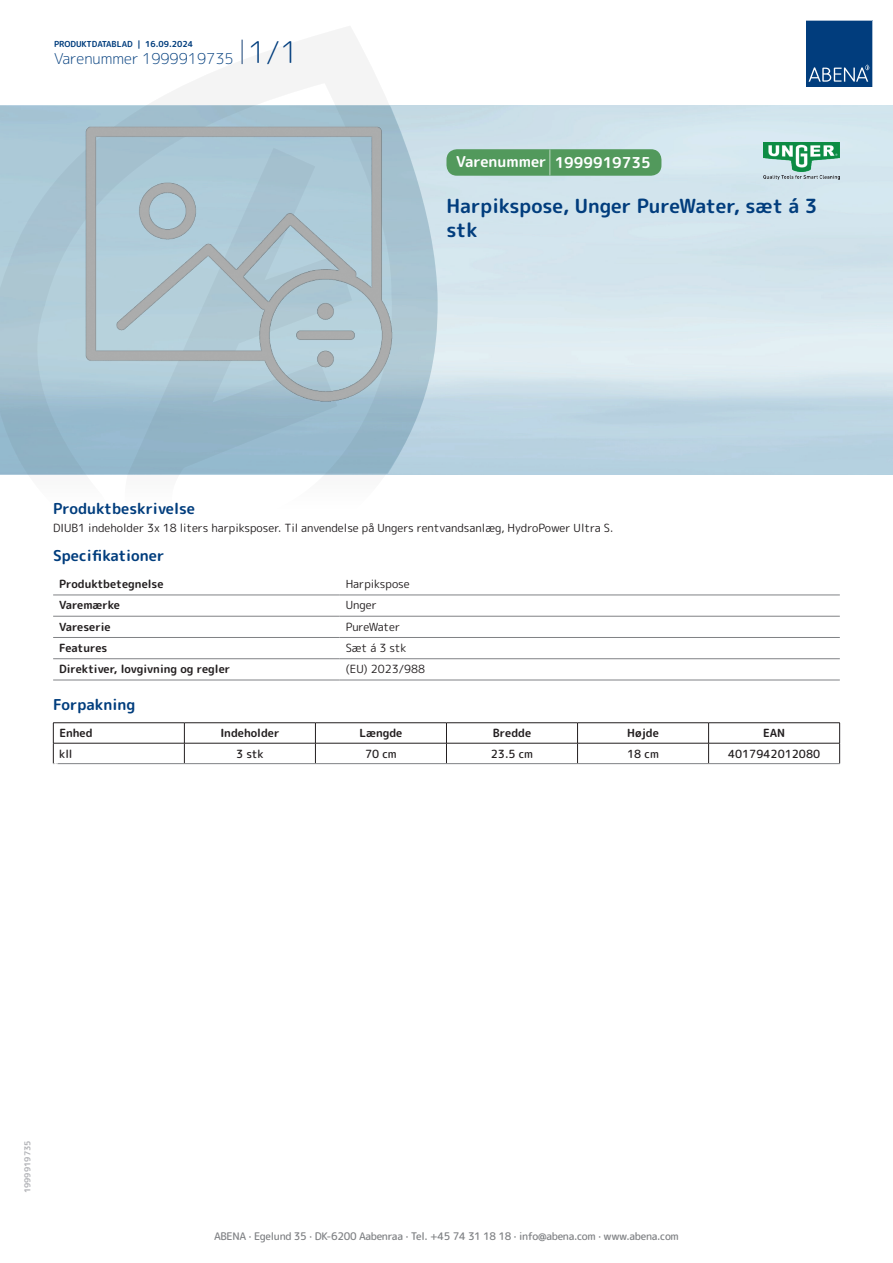
<style>
.page{position:relative;width:893px;height:1263px;background:#fff}
.page>*{position:absolute;margin:0;border:0;box-sizing:border-box;transform-origin:0 0}
.t1{font:700 19.5px/24px "Rounded Mplus 1 c";color:#013d7d}
.t2{font:700 15px "Rounded Mplus 1 c";color:#013d7d}
.t3{font:300 15px "Rounded Mplus 1 c";color:#013d7d}
.t4{font:700 15px "Rounded Mplus 1 c";color:#fff}
.t5{font:11.25px "Rounded Mplus 1 c";color:#231f20}
.t6{font:700 11.25px "Rounded Mplus 1 c";color:#231f20}
.t7{font:500 11.25px "Rounded Mplus 1 c";color:#231f20}
.t8{font:500 10.5px "Rounded Mplus 1 c";letter-spacing:-.03em;color:#808285}
.t9{font:700 10.5px "Rounded Mplus 1 c";color:#fff}
.t10{font:700 8.25px "Rounded Mplus 1 c";color:#013d7d}
.t11{font:700 8.25px "Rounded Mplus 1 c";color:#b2b3b7}
.s1{font-size:30px}
.s2{font-size:25.5px}
</style>
<div class="page">
<svg style="left:0;top:26px;width:439px;height:569px"></svg>
<svg style="left:0;top:106px;width:438px;height:368px;background:#a3c1d1"></svg>
<svg style="left:242px;top:40px;width:1px;height:24px"></svg>
<svg style="left:806px;top:20px;width:67px;height:67px;background:#144b86"></svg>
<img style="left:86px;top:127px;width:306px;height:275px">
<hr style="left:53px;top:595px;width:287px;height:1px;background:#808285">
<hr style="left:340px;top:595px;width:500px;height:1px;background:#808285">
<hr style="left:53px;top:616px;width:287px;height:1px;background:#808285">
<hr style="left:340px;top:616px;width:500px;height:1px;background:#808285">
<hr style="left:53px;top:637px;width:287px;height:1px;background:#808285">
<hr style="left:340px;top:637px;width:500px;height:1px;background:#808285">
<hr style="left:53px;top:658px;width:287px;height:1px;background:#808285">
<hr style="left:340px;top:658px;width:500px;height:1px;background:#808285">
<hr style="left:53px;top:680px;width:287px;height:1px;background:#808285">
<hr style="left:340px;top:680px;width:500px;height:1px;background:#808285">
<hr style="left:53px;top:722px;width:131px;height:1px;background:#231f20">
<hr style="left:184px;top:722px;width:131px;height:1px;background:#231f20">
<hr style="left:315px;top:722px;width:131px;height:1px;background:#231f20">
<hr style="left:446px;top:722px;width:131px;height:1px;background:#231f20">
<hr style="left:577px;top:722px;width:132px;height:1px;background:#231f20">
<hr style="left:709px;top:722px;width:131px;height:1px;background:#231f20">
<hr style="left:53px;top:743px;width:131px;height:1px;background:#231f20">
<svg style="left:53px;top:723px;width:1px;height:40px"></svg>
<hr style="left:184px;top:743px;width:131px;height:1px;background:#231f20">
<svg style="left:184px;top:723px;width:1px;height:40px"></svg>
<hr style="left:315px;top:743px;width:131px;height:1px;background:#231f20">
<svg style="left:315px;top:723px;width:1px;height:40px"></svg>
<hr style="left:446px;top:743px;width:131px;height:1px;background:#231f20">
<svg style="left:446px;top:723px;width:1px;height:40px"></svg>
<hr style="left:577px;top:743px;width:132px;height:1px;background:#231f20">
<svg style="left:577px;top:723px;width:1px;height:40px"></svg>
<hr style="left:709px;top:743px;width:131px;height:1px;background:#231f20">
<svg style="left:708px;top:723px;width:1px;height:40px"></svg>
<svg style="left:839px;top:723px;width:1px;height:40px"></svg>
<hr style="left:53px;top:763px;width:131px;height:1px;background:#808285">
<hr style="left:184px;top:763px;width:131px;height:1px;background:#808285">
<hr style="left:315px;top:763px;width:131px;height:1px;background:#808285">
<hr style="left:446px;top:763px;width:131px;height:1px;background:#808285">
<hr style="left:577px;top:763px;width:132px;height:1px;background:#808285">
<hr style="left:709px;top:763px;width:131px;height:1px;background:#808285">
<div style="left:446px;top:149px;width:215px;height:27px;background:#52995c;border-radius:10px"></div>
<img style="left:763px;top:142px;width:77px;height:38px">
<p class="t10" style="left:54px;top:38px;width:141px">PRODUKTDATABLAD | 16.09.2024</p>
<h2 class="t3" style="left:54px;top:48px;width:246px">Varenummer 1999919735 <span class="s1">1/1</span></h2>
<h2 class="t4" style="left:456px;top:152px;width:196px">Varenummer <span class="s2">|</span> 1999919735</h2>
<h1 class="t1" style="left:446px;top:194px;width:372px">Harpikspose, Unger PureWater, sæt á 3 stk</h1>
<h2 class="t2" style="left:53px;top:498px;width:143px">Produktbeskrivelse</h2>
<p class="t5" style="left:53px;top:520px;width:562px">DIUB1 indeholder 3x 18 liters harpiksposer. Til anvendelse på Ungers rentvandsanlæg, HydroPower Ultra S.</p>
<h2 class="t2" style="left:53px;top:545px;width:113px">Specifikationer</h2>
<p class="t6" style="left:59px;top:576px;width:106px">Produktbetegnelse</p>
<p class="t5" style="left:346px;top:576px;width:66px">Harpikspose</p>
<p class="t6" style="left:59px;top:597px;width:62px">Varemærke</p>
<p class="t5" style="left:346px;top:597px;width:33px">Unger</p>
<p class="t6" style="left:59px;top:618px;width:53px">Vareserie</p>
<p class="t5" style="left:346px;top:618px;width:56px">PureWater</p>
<p class="t6" style="left:59px;top:640px;width:50px">Features</p>
<p class="t5" style="left:346px;top:640px;width:62px">Sæt á 3 stk</p>
<p class="t6" style="left:59px;top:661px;width:173px">Direktiver, lovgivning og regler</p>
<p class="t5" style="left:346px;top:661px;width:81px">(EU) 2023/988</p>
<h2 class="t2" style="left:53px;top:694px;width:84px">Forpakning</h2>
<p class="t6" style="left:59px;top:725px;width:35px">Enhed</p>
<p class="t6" style="left:220px;top:725px;width:61px">Indeholder</p>
<p class="t6" style="left:359px;top:725px;width:44px">Længde</p>
<p class="t6" style="left:493px;top:725px;width:40px">Bredde</p>
<p class="t6" style="left:627px;top:725px;width:33px">Højde</p>
<p class="t6" style="left:763px;top:725px;width:24px">EAN</p>
<p class="t7" style="left:59px;top:745px;width:15px">kll</p>
<p class="t7" style="left:236px;top:745px;width:29px">3 stk</p>
<p class="t7" style="left:365px;top:745px;width:33px">70 cm</p>
<p class="t7" style="left:491px;top:745px;width:44px">23.5 cm</p>
<p class="t7" style="left:627px;top:745px;width:33px">18 cm</p>
<p class="t7" style="left:728px;top:745px;width:94px">4017942012080</p>
<p class="t9" style="left:53px;top:759px;width:7px">*</p>
<p class="t11" style="left:22px;top:1193px;width:54px;rotate:-90deg">1999919735</p>
<p class="t8" style="left:214px;top:1229px;width:466px">ABENA · Egelund 35 · DK-6200 Aabenraa · Tel. +45 74 31 18 18 · info@abena.com · www.abena.com</p>
</div>
